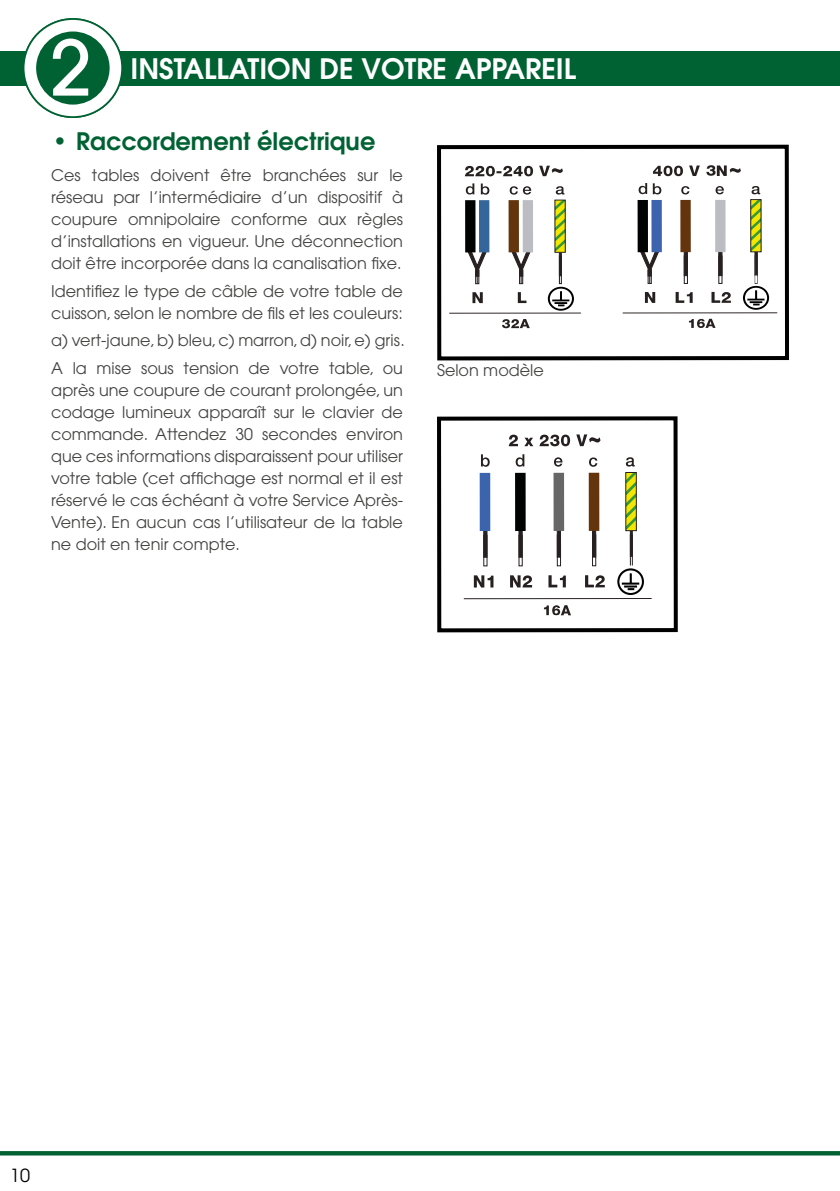
<style>
.page{position:relative;width:840px;height:1191px;background:#fff}
.page>*{position:absolute;margin:0;border:0;box-sizing:border-box;transform-origin:0 0}
.t1{font:500 75.6px "Avant Garde";color:#fff}
.t2{font:600 28px "Avant Garde";color:#fff}
.t3{font:600 24px "Avant Garde";color:#006233}
.t4{font:18px "Avant Garde";color:#000}
.t5{font:16px/22px "Avant Garde";color:#424241;text-align:justify}
.s1{font-weight:700}
</style>
<div class="page">
<div style="left:0;top:51px;width:839px;height:34px;background:#006233"></div>
<svg style="left:0;top:1151px;width:839px;height:4px;background:#056537"></svg>
<div style="left:24px;top:19px;width:98px;height:98px;background:#fff;border-radius:50%"></div>
<div style="left:23px;top:18px;width:100px;height:100px;border:2px solid #006233;border-radius:50%"></div>
<div style="left:36px;top:31px;width:73px;height:74px;background:#006233;border-radius:50%"></div>
<svg style="left:653px;top:166px;width:29px;height:10px"></svg>
<svg style="left:689px;top:165px;width:10px;height:11px"></svg>
<div style="left:651px;top:200px;width:10px;height:52px;background:#3c63ad"></div>
<div style="left:637px;top:200px;width:10px;height:52px;background:#010202"></div>
<svg style="left:652px;top:183px;width:9px;height:11px"></svg>
<div style="left:754px;top:255px;width:3px;height:29px;background:#fff;border:1px solid #262020"></div>
<svg style="left:751px;top:186px;width:8px;height:8px"></svg>
<svg style="left:644px;top:292px;width:11px;height:11px"></svg>
<svg style="left:639px;top:248px;width:20px;height:35px"></svg>
<hr style="left:622px;top:312px;width:155px;height:1px;background:#262020">
<svg style="left:688px;top:319px;width:27px;height:9px"></svg>
<svg style="left:683px;top:276px;width:4px;height:8px"></svg>
<svg style="left:683px;top:252px;width:4px;height:24px"></svg>
<div style="left:680px;top:200px;width:10px;height:52px;background:#64350d"></div>
<svg style="left:675px;top:292px;width:17px;height:11px"></svg>
<svg style="left:718px;top:255px;width:4px;height:29px"></svg>
<div style="left:718px;top:250px;width:3px;height:26px;background:#262020;border:1px solid #262020"></div>
<div style="left:714px;top:200px;width:11px;height:52px;background:#bcbdc3"></div>
<svg style="left:715px;top:186px;width:8px;height:8px"></svg>
<svg style="left:711px;top:292px;width:19px;height:11px"></svg>
<svg style="left:465px;top:166px;width:67px;height:10px"></svg>
<svg style="left:539px;top:166px;width:23px;height:10px"></svg>
<div style="left:478px;top:200px;width:11px;height:52px;background:#34669a"></div>
<div style="left:465px;top:200px;width:10px;height:52px;background:#010202"></div>
<svg style="left:480px;top:183px;width:9px;height:12px"></svg>
<div style="left:522px;top:200px;width:10px;height:52px;background:#bcbdc3"></div>
<div style="left:508px;top:200px;width:10px;height:52px;background:#64350d"></div>
<div style="left:558px;top:256px;width:3px;height:28px;background:#fff;border:1px solid #262020"></div>
<div style="left:558px;top:250px;width:3px;height:26px;background:#262020;border:1px solid #262020"></div>
<svg style="left:556px;top:202px;width:7px;height:49px"></svg>
<svg style="left:555px;top:186px;width:9px;height:8px"></svg>
<svg style="left:472px;top:292px;width:10px;height:11px"></svg>
<svg style="left:517px;top:292px;width:9px;height:11px"></svg>
<svg style="left:467px;top:249px;width:20px;height:35px"></svg>
<svg style="left:511px;top:249px;width:19px;height:35px"></svg>
<hr style="left:449px;top:313px;width:131px;height:1px;background:#262020">
<svg style="left:502px;top:319px;width:27px;height:9px"></svg>
<svg style="left:706px;top:165px;width:34px;height:11px"></svg>
<svg style="left:547px;top:286px;width:27px;height:25px"></svg>
<svg style="left:743px;top:285px;width:26px;height:25px"></svg>
<svg style="left:638px;top:183px;width:8px;height:11px"></svg>
<svg style="left:681px;top:186px;width:8px;height:8px"></svg>
<svg style="left:465px;top:183px;width:9px;height:11px"></svg>
<svg style="left:509px;top:186px;width:22px;height:9px"></svg>
<hr style="left:754px;top:256px;width:2px;height:27px;background:#fff">
<div style="left:754px;top:250px;width:3px;height:26px;background:#262020;border:1px solid #262020"></div>
<svg style="left:752px;top:201px;width:7px;height:49px"></svg>
<div style="left:750px;top:199px;width:11px;height:53px;border:1px solid #262020"></div>
<div style="left:437px;top:145px;width:351px;height:215px;border:4px solid #000"></div>
<svg style="left:508px;top:435px;width:9px;height:11px"></svg>
<svg style="left:524px;top:438px;width:9px;height:8px"></svg>
<svg style="left:539px;top:434px;width:30px;height:12px"></svg>
<svg style="left:576px;top:434px;width:24px;height:12px"></svg>
<svg style="left:625px;top:457px;width:9px;height:9px"></svg>
<hr style="left:463px;top:598px;width:188px;height:1px;background:#262020">
<svg style="left:543px;top:605px;width:27px;height:10px"></svg>
<div style="left:556px;top:535px;width:4px;height:31px;border:1px solid #262020"></div>
<div style="left:556px;top:529px;width:4px;height:28px;border:1px solid #262020"></div>
<div style="left:553px;top:473px;width:10px;height:58px;background:#676767"></div>
<svg style="left:548px;top:575px;width:17px;height:12px"></svg>
<div style="left:591px;top:535px;width:4px;height:31px;border:1px solid #262020"></div>
<div style="left:591px;top:529px;width:4px;height:28px;border:1px solid #262020"></div>
<div style="left:588px;top:473px;width:11px;height:58px;background:#64350d"></div>
<svg style="left:585px;top:575px;width:19px;height:12px"></svg>
<div style="left:483px;top:535px;width:4px;height:31px;border:1px solid #262020"></div>
<div style="left:483px;top:529px;width:4px;height:28px;border:1px solid #262020"></div>
<div style="left:479px;top:473px;width:11px;height:58px;background:#3c63ad"></div>
<svg style="left:481px;top:454px;width:8px;height:13px"></svg>
<svg style="left:473px;top:575px;width:20px;height:12px"></svg>
<div style="left:518px;top:529px;width:4px;height:28px;border:1px solid #262020"></div>
<div style="left:514px;top:473px;width:11px;height:58px;background:#010202"></div>
<svg style="left:510px;top:575px;width:21px;height:12px"></svg>
<svg style="left:617px;top:568px;width:27px;height:27px"></svg>
<svg style="left:515px;top:454px;width:9px;height:13px"></svg>
<svg style="left:554px;top:457px;width:8px;height:9px"></svg>
<svg style="left:589px;top:457px;width:8px;height:10px"></svg>
<div style="left:629px;top:534px;width:3px;height:32px;background:#fff;border:1px solid #262020"></div>
<div style="left:629px;top:528px;width:3px;height:29px;background:#262020;border:1px solid #262020"></div>
<svg style="left:627px;top:474px;width:7px;height:55px"></svg>
<div style="left:437px;top:416px;width:240px;height:216px;border:4px solid #000"></div>
<h1 class="t1" style="left:50px;top:21px;width:44px">2</h1>
<h2 class="t2" style="left:130px;top:51px;width:421px">UTILISATION DE VOTRE APPAREIL</h2>
<h2 class="t2" style="left:130px;top:51px;width:447px">INSTALLATION DE VOTRE APPAREIL</h2>
<h3 class="t3" style="left:51px;top:125px;width:326px"><span class="s1">•</span> Raccordement électrique</h3>
<p class="t5" style="left:51px;top:164px;width:353px">Ces tables doivent être branchées sur le réseau par l’intermédiaire d’un dispositif à coupure omnipolaire conforme aux règles d’installations en vigueur. Une déconnection doit être incorporée dans la canalisation fixe.</p>
<p class="t5" style="left:51px;top:280px;width:353px">Identifiez le type de câble de votre table de cuisson, selon le nombre de fils et les couleurs:</p>
<p class="t5" style="left:51px;top:327px;width:355px;line-height:27.6px">a) vert-jaune, b) bleu, c) marron, d) noir, e) gris.<br>A la mise sous tension de votre table, ou</p>
<p class="t5" style="left:51px;top:379px;width:353px">après une coupure de courant prolongée, un codage lumineux apparaît sur le clavier de commande. Attendez 30 secondes environ que ces informations disparaissent pour utiliser votre table (cet affichage est normal et il est réservé le cas échéant à votre Service Après-Vente). En aucun cas l’utilisateur de la table ne doit en tenir compte.</p>
<p class="t5" style="left:437px;top:359px;width:108px">Selon modèle</p>
<p class="t4" style="left:10px;top:1165px;width:21px">10</p>
</div>
